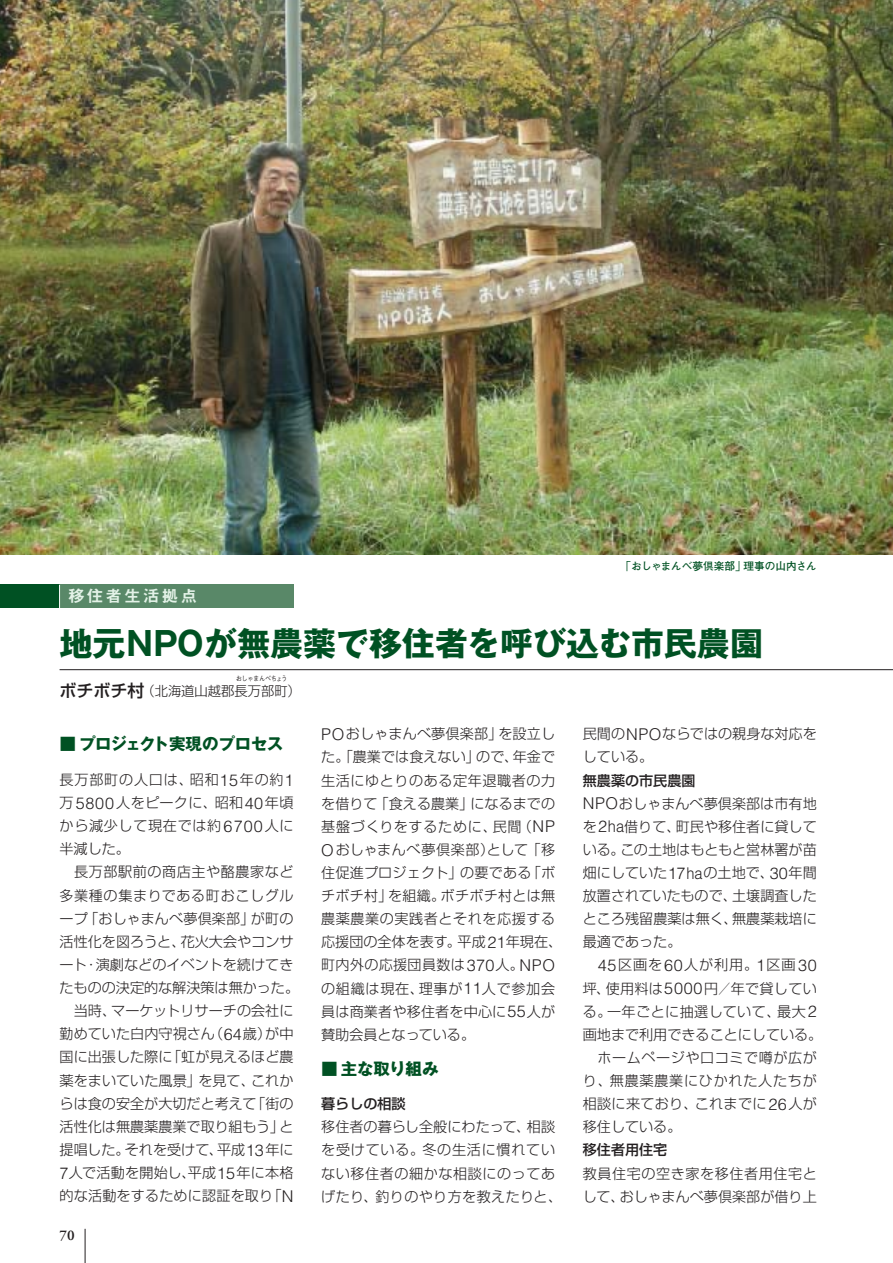
<style>
.page{position:relative;width:893px;height:1263px;background:#fff}
.page>*{position:absolute;margin:0;border:0;box-sizing:border-box;transform-origin:0 0}
.t1{font:700 33px "Gothic MB101";color:#005123}
.t2{font:700 16.5px "Gothic MB101";letter-spacing:-.01em;color:#005123}
.t3{font:16.5px "Midashi Go MB31";letter-spacing:.14em;color:#e3f2e7}
.t4{font:600 14.85px "Adobe Garamond";color:#231f20}
.t5{font:300 14.1px/23.1px "Shin Go";letter-spacing:.005em;color:#231f20}
.t6{font:300 14.1px/23.1px "Shin Go";letter-spacing:.04em;color:#231f20}
.t7{font:300 14.1px "Shin Go";letter-spacing:.03em;color:#231f20}
.t8{font:300 14.1px "Shin Go";letter-spacing:.055em;color:#231f20}
.t9{font:300 14.1px "Shin Go";letter-spacing:.05em;color:#231f20}
.t10{font:300 14.1px "Shin Go";letter-spacing:.06em;color:#231f20}
.t11{font:300 14.1px "Shin Go";letter-spacing:.045em;color:#231f20}
.t12{font:500 14.1px "Shin Go";color:#231f20}
.t13{font:300 13.35px "Shin Go";color:#231f20}
.t14{font:700 10.65px "Futo Go B101";color:#005123}
.t15{font:500 6.9px "Gothic BBB";letter-spacing:-.055em;color:#231f20;scale:.9 1}
.s1{font-weight:500;font-size:16.95px}
.s2{font-size:14.85px}
.s3{font-family:"Helvetica";font-size:16.2px}
.s4{font-weight:500}
</style>
<div class="page">
<img style="left:0;top:0;width:892px;height:555px">
<hr style="left:60px;top:669px;width:832px;height:1px;background:#231f20">
<hr style="left:85px;top:1229px;width:1px;height:34px;background:#231f20">
<div style="left:43px;top:585px;width:250px;height:23px;background:#598868"></div>
<div style="left:0;top:585px;width:60px;height:23px;background:#005123"></div>
<svg style="left:59px;top:585px;width:1px;height:23px"></svg>
<p class="t3" style="left:68px;top:590px;width:131px">移住者生活拠点</p>
<p class="t14" style="left:620px;top:562px;width:198px">「おしゃまんべ夢倶楽部」理事の山内さん</p>
<p class="t1" style="left:60px;top:631px;width:705px">地元NPOが無農薬で移住者を呼び込む市民農園</p>
<p class="t13" style="left:60px;top:686px;width:243px"><span class="s1">ボチボチ村</span>（北海道山越郡長万部町）</p>
<p class="t15" style="left:236px;top:676px;width:59px">おしゃまんべちょう</p>
<p class="t2" style="left:60px;top:737px;width:225px">■ プロジ<span class="s2">ェ</span>クト実現のプロセス</p>
<p class="t8" style="left:60px;top:774px;width:235px">長万部町の人口は、昭和<span class="s3">15</span>年の約<span class="s3">1</span></p>
<p class="t7" style="left:60px;top:798px;width:235px">万<span class="s3">5800</span>人をピークに、昭和<span class="s3">40</span>年頃</p>
<p class="t9" style="left:60px;top:821px;width:235px">から減少して現在では約<span class="s3">6700</span>人に</p>
<p class="t5" style="left:60px;top:839px;width:72px">半減した。</p>
<p class="t6" style="left:74px;top:863px;width:221px">長万部駅前の商店主や酪農家など</p>
<p class="t11" style="left:60px;top:890px;width:235px">多業種の集まりである町おこしグル</p>
<p class="t5" style="left:60px;top:909px;width:235px">ープ「おしゃまんべ夢倶楽部」が町の</p>
<p class="t5" style="left:60px;top:932px;width:235px">活性化を図ろうと、花火大会やコンサ</p>
<p class="t5" style="left:60px;top:955px;width:235px">ート・演劇などのイベントを続けてき</p>
<p class="t5" style="left:60px;top:978px;width:241px">たものの決定的な解決策は無かった。</p>
<p class="t5" style="left:74px;top:1001px;width:221px">当時、マーケットリサーチの会社に</p>
<p class="t5" style="left:60px;top:1024px;width:235px">勤めていた白内守視さん（<span class="s3">64</span>歳）が中</p>
<p class="t5" style="left:60px;top:1047px;width:235px">国に出張した際に「虹が見えるほど農</p>
<p class="t5" style="left:60px;top:1071px;width:235px">薬をまいていた風景」を見て、これか</p>
<p class="t5" style="left:60px;top:1094px;width:235px">らは食の安全が大切だと考えて「街の</p>
<p class="t5" style="left:60px;top:1117px;width:235px">活性化は無農薬農業で取り組もう」と</p>
<p class="t5" style="left:60px;top:1140px;width:235px">提唱した。それを受けて、平成<span class="s3">13</span>年に</p>
<p class="t5" style="left:60px;top:1163px;width:235px"><span class="s3">7</span>人で活動を開始し、平成<span class="s3">15</span>年に本格</p>
<p class="t5" style="left:60px;top:1186px;width:235px">的な活動をするために認証を取り「<span class="s3">N</span></p>
<p class="t4" style="left:60px;top:1229px;width:17px">70</p>
<p class="t5" style="left:321px;top:724px;width:242px"><span class="s3">PO</span>おしゃまんべ夢倶楽部」を設立した。「農業では食えない」ので、年金で生活にゆとりのある定年退職者の力を借りて「食える農業」になるまでの基盤づくりをするために、民間（<span class="s3">NP<br>O</span>おしゃまんべ夢倶楽部）として「移住促進プロジェクト」の要である「ボチボチ村」を組織。ボチボチ村とは無農薬農業の実践者とそれを応援する応援団の全体を表す。平成<span class="s3">21</span>年現在、町内外の応援団員数は<span class="s3">370</span>人。<span class="s3">NPO</span>の組織は現在、理事が<span class="s3">11</span>人で参加会員は商業者や移住者を中心に<span class="s3">55</span>人が賛助会員となっている。</p>
<p class="t2" style="left:321px;top:1063px;width:119px">■ 主な取り組み</p>
<p class="t6" style="left:321px;top:1094px;width:242px"><span class="s4">暮らしの相談<br></span>移住者の暮らし全般にわたって、相談を受けている。冬の生活に慣れていない移住者の細かな相談にのってあげたり、釣りのやり方を教えたりと、</p>
<p class="t5" style="left:583px;top:724px;width:235px">民間の<span class="s3">NPO</span>ならではの親身な対応を</p>
<p class="t5" style="left:583px;top:747px;width:72px">している。</p>
<p class="t12" style="left:583px;top:775px;width:114px">無農薬の市民農園</p>
<p class="t5" style="left:583px;top:794px;width:235px"><span class="s3">NPO</span>おしゃまんべ夢倶楽部は市有地</p>
<p class="t5" style="left:583px;top:817px;width:235px">を<span class="s3">2ha</span>借りて、町民や移住者に貸して</p>
<p class="t5" style="left:583px;top:840px;width:235px">いる。この土地はもともと営林署が苗</p>
<p class="t5" style="left:583px;top:863px;width:235px">畑にしていた<span class="s3">17ha</span>の土地で、<span class="s3">30</span>年間</p>
<p class="t5" style="left:583px;top:886px;width:235px">放置されていたもので、土壌調査した</p>
<p class="t5" style="left:583px;top:909px;width:235px">ところ残留農薬は無く、無農薬栽培に</p>
<p class="t5" style="left:583px;top:932px;width:100px">最適であった。</p>
<p class="t10" style="left:597px;top:960px;width:220px"><span class="s3">45</span>区画を<span class="s3">60</span>人が利用。<span class="s3">1</span>区画 <span class="s3">30</span></p>
<p class="t5" style="left:583px;top:979px;width:235px">坪、使用料は<span class="s3">5000</span>円／年で貸してい</p>
<p class="t7" style="left:583px;top:1006px;width:235px">る。一年ごとに抽選していて、最大<span class="s3">2</span></p>
<p class="t5" style="left:583px;top:1025px;width:241px">画地まで利用できることにしている。</p>
<p class="t6" style="left:597px;top:1048px;width:221px">ホームページや口コミで噂が広が</p>
<p class="t8" style="left:583px;top:1075px;width:235px">り、無農薬農業にひかれた人たちが</p>
<p class="t5" style="left:583px;top:1094px;width:235px">相談に来ており、これまでに<span class="s3">26</span>人が</p>
<p class="t5" style="left:583px;top:1117px;width:100px">移住している。</p>
<p class="t12" style="left:583px;top:1145px;width:86px">移住者用住宅</p>
<p class="t6" style="left:583px;top:1164px;width:235px">教員住宅の空き家を移住者用住宅と</p>
<p class="t5" style="left:583px;top:1187px;width:235px">して、おしゃまんべ夢倶楽部が借り上</p>
</div>
